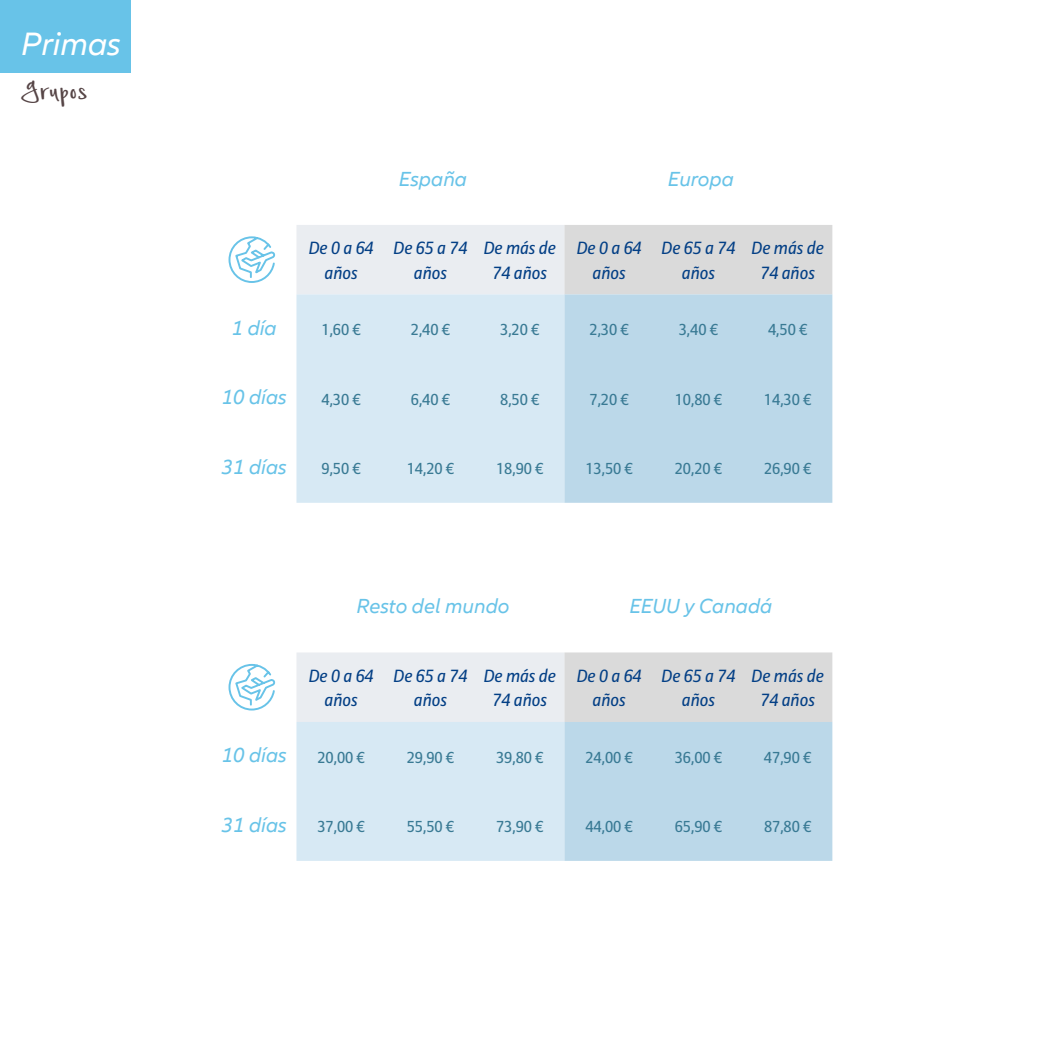
<style>
.page{position:relative;width:1042px;height:1042px;background:#fff}
.page>*{position:absolute;margin:0;border:0;box-sizing:border-box;transform-origin:0 0}
.t1{font:37.1px "Simple Joys";color:#564546}
.t2{font:italic 33.25px "Allianz Neo";color:#fff}
.Cabecera_VIAJE{font:italic 21px "Allianz Neo";color:#68c3e8}
.Sub_head_EDADES{font:italic 17.5px/24.5px "Allianz Sans";color:#033f85;text-align:center}
.blue_centered_number{font:15.75px "Allianz Sans";color:#397a94}
</style>
<div class="page">
<div style="left:0;top:0;width:130px;height:73px;background:#68c3e8"></div>
<svg style="left:296px;top:225px;width:536px;height:69px;background:#e2e3e5"></svg>
<div style="left:296px;top:294px;width:268px;height:209px;background:#d7e9f4"></div>
<div style="left:564px;top:294px;width:268px;height:209px;background:#bbd8e9"></div>
<svg style="left:228px;top:236px;width:48px;height:47px"></svg>
<svg style="left:296px;top:652px;width:536px;height:209px;background:#d1e1eb"></svg>
<svg style="left:228px;top:663px;width:48px;height:48px"></svg>
<p class="t2" style="left:21px;top:25px;width:101px">Primas</p>
<p class="t1" style="left:21px;top:75px;width:68px">Grupos</p>
<p class="Cabecera_VIAJE" style="left:399px;top:167px;width:70px">España</p>
<p class="Cabecera_VIAJE" style="left:668px;top:167px;width:68px">Europa</p>
<p class="Sub_head_EDADES" style="left:309px;top:235px;width:66px">De 0 a 64 años</p>
<p class="Sub_head_EDADES" style="left:394px;top:235px;width:75px">De 65 a 74 años</p>
<p class="Sub_head_EDADES" style="left:484px;top:235px;width:74px">De más de<br>74 años</p>
<p class="Sub_head_EDADES" style="left:577px;top:235px;width:66px">De 0 a 64 años</p>
<p class="Sub_head_EDADES" style="left:661px;top:235px;width:75px">De 65 a 74 años</p>
<p class="Sub_head_EDADES" style="left:751px;top:235px;width:74px">De más de<br>74 años</p>
<p class="Cabecera_VIAJE" style="left:232px;top:316px;width:46px">1 día</p>
<p class="blue_centered_number" style="left:321px;top:320px;width:41px">1,60 €</p>
<p class="blue_centered_number" style="left:411px;top:320px;width:41px">2,40 €</p>
<p class="blue_centered_number" style="left:500px;top:320px;width:41px">3,20 €</p>
<p class="blue_centered_number" style="left:589px;top:320px;width:41px">2,30 €</p>
<p class="blue_centered_number" style="left:679px;top:320px;width:41px">3,40 €</p>
<p class="blue_centered_number" style="left:768px;top:320px;width:41px">4,50 €</p>
<p class="Cabecera_VIAJE" style="left:222px;top:385px;width:66px">10 días</p>
<p class="blue_centered_number" style="left:321px;top:390px;width:41px">4,30 €</p>
<p class="blue_centered_number" style="left:411px;top:390px;width:41px">6,40 €</p>
<p class="blue_centered_number" style="left:500px;top:390px;width:41px">8,50 €</p>
<p class="blue_centered_number" style="left:589px;top:390px;width:41px">7,20 €</p>
<p class="blue_centered_number" style="left:675px;top:390px;width:49px">10,80 €</p>
<p class="blue_centered_number" style="left:764px;top:390px;width:49px">14,30 €</p>
<p class="Cabecera_VIAJE" style="left:222px;top:455px;width:66px">31 días</p>
<p class="blue_centered_number" style="left:321px;top:459px;width:41px">9,50 €</p>
<p class="blue_centered_number" style="left:407px;top:459px;width:49px">14,20 €</p>
<p class="blue_centered_number" style="left:496px;top:459px;width:49px">18,90 €</p>
<p class="blue_centered_number" style="left:585px;top:459px;width:49px">13,50 €</p>
<p class="blue_centered_number" style="left:675px;top:459px;width:49px">20,20 €</p>
<p class="blue_centered_number" style="left:764px;top:459px;width:49px">26,90 €</p>
<p class="Cabecera_VIAJE" style="left:356px;top:594px;width:155px">Resto del mundo</p>
<p class="Cabecera_VIAJE" style="left:629px;top:594px;width:144px">EEUU y Canadá</p>
<p class="Sub_head_EDADES" style="left:309px;top:663px;width:66px">De 0 a 64 años</p>
<p class="Sub_head_EDADES" style="left:394px;top:663px;width:75px">De 65 a 74 años</p>
<p class="Sub_head_EDADES" style="left:484px;top:663px;width:74px">De más de<br>74 años</p>
<p class="Sub_head_EDADES" style="left:577px;top:663px;width:66px">De 0 a 64 años</p>
<p class="Sub_head_EDADES" style="left:661px;top:663px;width:75px">De 65 a 74 años</p>
<p class="Sub_head_EDADES" style="left:751px;top:663px;width:74px">De más de<br>74 años</p>
<p class="Cabecera_VIAJE" style="left:222px;top:743px;width:66px">10 días</p>
<p class="blue_centered_number" style="left:317px;top:748px;width:49px">20,00 €</p>
<p class="blue_centered_number" style="left:407px;top:748px;width:49px">29,90 €</p>
<p class="blue_centered_number" style="left:496px;top:748px;width:49px">39,80 €</p>
<p class="blue_centered_number" style="left:585px;top:748px;width:49px">24,00 €</p>
<p class="blue_centered_number" style="left:675px;top:748px;width:49px">36,00 €</p>
<p class="blue_centered_number" style="left:764px;top:748px;width:49px">47,90 €</p>
<p class="Cabecera_VIAJE" style="left:222px;top:813px;width:66px">31 días</p>
<p class="blue_centered_number" style="left:317px;top:817px;width:49px">37,00 €</p>
<p class="blue_centered_number" style="left:407px;top:817px;width:49px">55,50 €</p>
<p class="blue_centered_number" style="left:496px;top:817px;width:49px">73,90 €</p>
<p class="blue_centered_number" style="left:585px;top:817px;width:49px">44,00 €</p>
<p class="blue_centered_number" style="left:675px;top:817px;width:49px">65,90 €</p>
<p class="blue_centered_number" style="left:764px;top:817px;width:49px">87,80 €</p>
</div>
